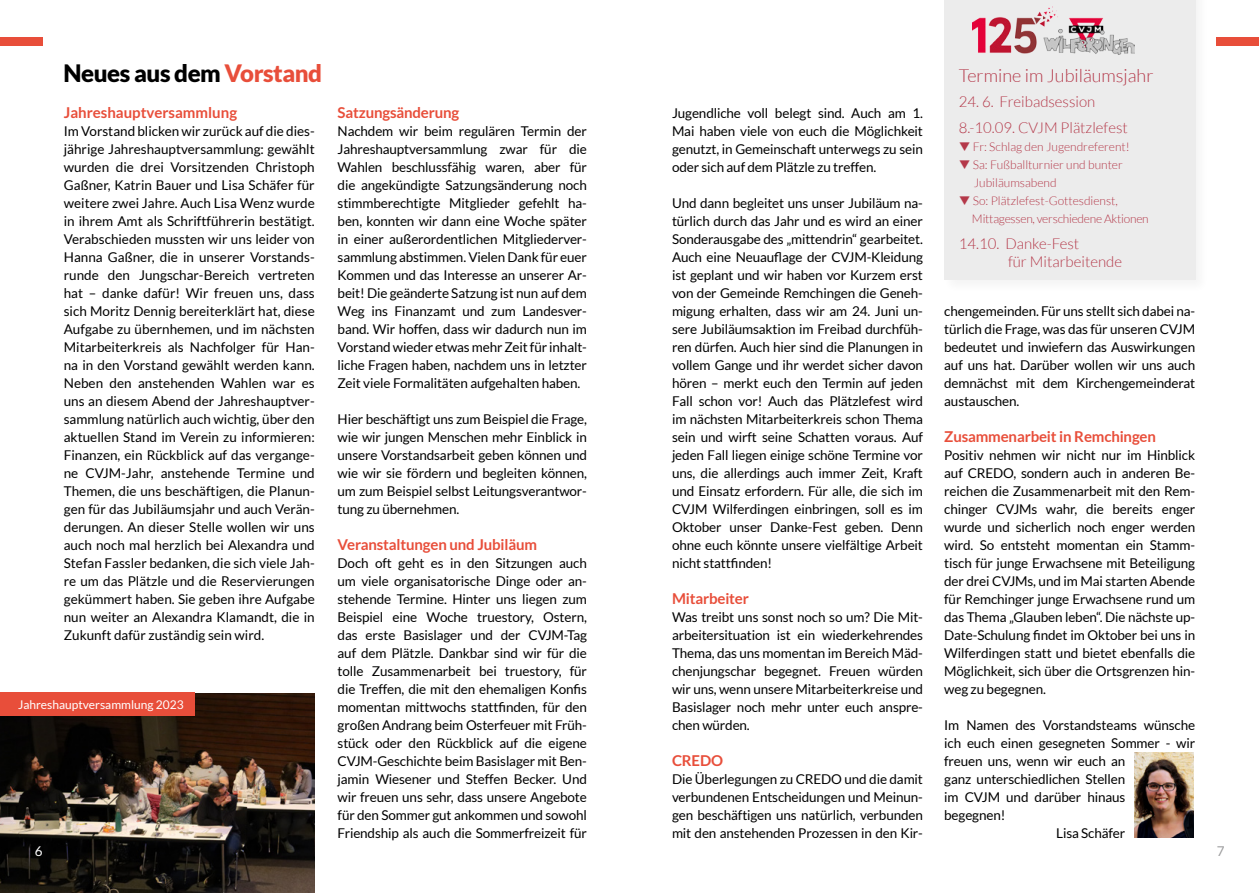
<style>
.page{position:relative;width:1259px;height:893px;background:#fff}
.page>*{position:absolute;margin:0;border:0;box-sizing:border-box;transform-origin:0 0}
.t1{font:900 24px "Lato";letter-spacing:-.02em;color:#000}
.t2{font:300 18px "Lato";color:#b43849}
.t3{font:700 15px "Lato";letter-spacing:-.01em;color:#e84e3a}
.t4{font:300 15px/25.5px "Lato";color:#b43849}
.t5{font:13.5px/18px "Lato";letter-spacing:-.01em;color:#000;text-align:justify}
.t6{font:13.5px "Lato";color:#fff}
.t7{font:13.5px "Lato";color:#9c9c9d}
.t8{font:300 12px/18px "Lato";color:#b43849}
.t9{font:300 12px/18px "Lato";letter-spacing:-.02em;color:#b43849}
.t10{font:12px "Lato";color:#fff}
.s1{color:#e84e3a}
</style>
<div class="page">
<img style="left:1134px;top:752px;width:60px;height:85px">
<div style="left:941px;top:0;width:269px;height:295px;background:#000;opacity:.14"></div>
<div style="left:944px;top:0;width:251px;height:280px;background:#ececec"></div>
<img style="left:0;top:694px;width:315px;height:199px">
<div style="left:0;top:37px;width:43px;height:9px;background:#e84e3a"></div>
<div style="left:0;top:692px;width:194px;height:24px;background:#e84e3a"></div>
<div style="left:1216px;top:37px;width:43px;height:9px;background:#e84e3a"></div>
<img style="left:972px;top:6px;width:162px;height:48px">
<h1 class="t1" style="left:64px;top:59px;width:260px">Neues aus dem <span class="s1">Vorstand</span></h1>
<p class="t3" style="left:64px;top:104px;width:175px">Jahreshauptversammlung</p>
<p class="t5" style="left:64px;top:122px;width:252px">Im Vorstand blicken wir zurück auf die dies&shy;jährige Jahreshauptversammlung: gewählt wurden die drei Vorsitzenden Christoph Gaßner, Katrin Bauer und Lisa Schäfer für weitere zwei Jahre. Auch Lisa Wenz wurde in ihrem Amt als Schriftführerin bestätigt.<br>Verabschieden mussten wir uns leider von Hanna Gaßner, die in unserer Vorstands&shy;runde den Jungschar-Bereich vertreten hat – danke dafür! Wir freuen uns, dass sich Moritz Dennig bereiterklärt hat, diese Aufgabe zu übernhemen, und im nächsten Mitarbeiterkreis als Nachfolger für Han&shy;na in den Vorstand gewählt werden kann.<br>Neben den anstehenden Wahlen war es uns an diesem Abend der Jahreshauptver&shy;sammlung natürlich auch wichtig, über den aktuellen Stand im Verein zu informieren:<br>Finanzen, ein Rückblick auf das vergange&shy;ne CVJM-Jahr, anstehende Termine und Themen, die uns beschäftigen, die Planun&shy;gen für das Jubiläumsjahr und auch Verän&shy;derungen. An dieser Stelle wollen wir uns auch noch mal herzlich bei Alexandra und Stefan Fassler bedanken, die sich viele Jah&shy;re um das Plätzle und die Reservierungen gekümmert haben. Sie geben ihre Aufgabe nun weiter an Alexandra Klamandt, die in Zukunft dafür zuständig sein wird.</p>
<p class="t10" style="left:18px;top:698px;width:167px">Jahreshauptversammlung 2023</p>
<p class="t3" style="left:338px;top:104px;width:123px">Satzungsänderung</p>
<p class="t5" style="left:338px;top:122px;width:251px">Nachdem wir beim regulären Termin der Jahreshauptversammlung zwar für die Wahlen beschlussfähig waren, aber für die angekündigte Satzungsänderung noch stimmberechtigte Mitglieder gefehlt ha&shy;ben, konnten wir dann eine Woche später in einer außerordentlichen Mitgliederver&shy;sammlung abstimmen. Vielen Dank für euer Kommen und das Interesse an unserer Ar&shy;beit! Die geänderte Satzung ist nun auf dem Weg ins Finanzamt und zum Landesver&shy;band. Wir hoffen, dass wir dadurch nun im Vorstand wieder etwas mehr Zeit für inhalt&shy;liche Fragen haben, nachdem uns in letzter Zeit viele Formalitäten aufgehalten haben.</p>
<p class="t5" style="left:338px;top:410px;width:251px">Hier beschäftigt uns zum Beispiel die Frage, wie wir jungen Menschen mehr Einblick in unsere Vorstandsarbeit geben können und wie wir sie fördern und begleiten können, um zum Beispiel selbst Leitungsverantwor&shy;tung zu übernehmen.</p>
<p class="t3" style="left:338px;top:536px;width:201px">Veranstaltungen und Jubiläum</p>
<p class="t5" style="left:338px;top:554px;width:251px">Doch oft geht es in den Sitzungen auch um viele organisatorische Dinge oder an&shy;stehende Termine. Hinter uns liegen zum Beispiel eine Woche truestory, Ostern, das erste Basislager und der CVJM-Tag auf dem Plätzle. Dankbar sind wir für die tolle Zusammenarbeit bei truestory, für die Treffen, die mit den ehemaligen Konfis momentan mittwochs stattfinden, für den großen Andrang beim Osterfeuer mit Früh&shy;stück oder den Rückblick auf die eigene CVJM-Geschichte beim Basislager mit Ben&shy;jamin Wiesener und Steffen Becker. Und wir freuen uns sehr, dass unsere Angebote für den Sommer gut ankommen und sowohl Friendship als auch die Sommerfreizeit für</p>
<p class="t5" style="left:672px;top:104px;width:252px">Jugendliche voll belegt sind. Auch am 1.<br>Mai haben viele von euch die Möglichkeit genutzt, in Gemeinschaft unterwegs zu sein oder sich auf dem Plätzle zu treffen.</p>
<p class="t5" style="left:672px;top:194px;width:252px">Und dann begleitet uns unser Jubiläum na&shy;türlich durch das Jahr und es wird an einer Sonderausgabe des „mittendrin“ gearbeitet.<br>Auch eine Neuauflage der CVJM-Kleidung ist geplant und wir haben vor Kurzem erst von der Gemeinde Remchingen die Geneh&shy;migung erhalten, dass wir am 24. Juni un&shy;sere Jubiläumsaktion im Freibad durchfüh&shy;ren dürfen. Auch hier sind die Planungen in vollem Gange und ihr werdet sicher davon hören – merkt euch den Termin auf jeden Fall schon vor! Auch das Plätzlefest wird im nächsten Mitarbeiterkreis schon Thema sein und wirft seine Schatten voraus. Auf jeden Fall liegen einige schöne Termine vor uns, die allerdings auch immer Zeit, Kraft und Einsatz erfordern. Für alle, die sich im CVJM Wilferdingen einbringen, soll es im Oktober unser Danke-Fest geben. Denn ohne euch könnte unsere vielfältige Arbeit nicht stattfinden!</p>
<p class="t3" style="left:672px;top:590px;width:78px">Mitarbeiter</p>
<p class="t5" style="left:672px;top:608px;width:252px">Was treibt uns sonst noch so um? Die Mit&shy;arbeitersituation ist ein wiederkehrendes Thema, das uns momentan im Bereich Mäd&shy;chenjungschar begegnet. Freuen würden wir uns, wenn unsere Mitarbeiterkreise und Basislager noch mehr unter euch anspre&shy;chen würden.</p>
<p class="t3" style="left:672px;top:752px;width:53px">CREDO</p>
<p class="t5" style="left:672px;top:770px;width:252px">Die Überlegungen zu CREDO und die damit verbundenen Entscheidungen und Meinun&shy;gen beschäftigen uns natürlich, verbunden mit den anstehenden Prozessen in den Kir-</p>
<h2 class="t2" style="left:958px;top:66px;width:196px">Termine im Jubiläumsjahr</h2>
<p class="t4" style="left:958px;top:89px;width:171px">24. 6. Freibadsession<br>8.-10.09. CVJM Plätzlefest</p>
<p class="t8" style="left:958px;top:138px;width:172px">❑ Fr: Schlag den Jugendreferent!</p>
<p class="t8" style="left:974px;top:156px;width:150px;text-indent:-15px">❑ Sa: Fußballturnier und bunter<br>Jubiläumsabend</p>
<p class="t9" style="left:972px;top:192px;width:178px;text-indent:-13px">❑ So: Plätzlefest-Gottesdienst,<br>Mittagessen, verschiedene Aktionen</p>
<p class="t4" style="left:1008px;top:235px;width:115px;line-height:18px;text-indent:-49px">14.10. Danke-Fest<br>für Mitarbeitende</p>
<p class="t5" style="left:944px;top:302px;width:252px">chengemeinden. Für uns stellt sich dabei na&shy;türlich die Frage, was das für unseren CVJM bedeutet und inwiefern das Auswirkungen auf uns hat. Darüber wollen wir uns auch demnächst mit dem Kirchengemeinderat austauschen.</p>
<p class="t3" style="left:944px;top:428px;width:213px">Zusammenarbeit in Remchingen</p>
<p class="t5" style="left:944px;top:446px;width:252px">Positiv nehmen wir nicht nur im Hinblick auf CREDO, sondern auch in anderen Be&shy;reichen die Zusammenarbeit mit den Rem&shy;chinger CVJMs wahr, die bereits enger wurde und sicherlich noch enger werden wird. So entsteht momentan ein Stamm&shy;tisch für junge Erwachsene mit Beteiligung der drei CVJMs, und im Mai starten Abende für Remchinger junge Erwachsene rund um das Thema „Glauben leben“. Die nächste up-Date-Schulung findet im Oktober bei uns in Wilferdingen statt und bietet ebenfalls die Möglichkeit, sich über die Ortsgrenzen hin&shy;weg zu begegnen.</p>
<p class="t5" style="left:944px;top:716px;width:252px">Im Namen des Vorstandsteams wünsche</p>
<p class="t5" style="left:944px;top:734px;width:252px">ich euch einen gesegneten Sommer - wir</p>
<p class="t5" style="left:944px;top:752px;width:183px">freuen uns, wenn wir euch an</p>
<p class="t5" style="left:944px;top:770px;width:183px">ganz unterschiedlichen Stellen</p>
<p class="t5" style="left:944px;top:788px;width:183px">im CVJM und darüber hinaus</p>
<p class="t5" style="left:944px;top:806px;width:63px">begegnen!</p>
<p class="t5" style="left:1056px;top:824px;width:71px">Lisa Schäfer</p>
<p class="t6" style="left:35px;top:843px;width:9px">6</p>
<p class="t7" style="left:1216px;top:843px;width:9px">7</p>
</div>
